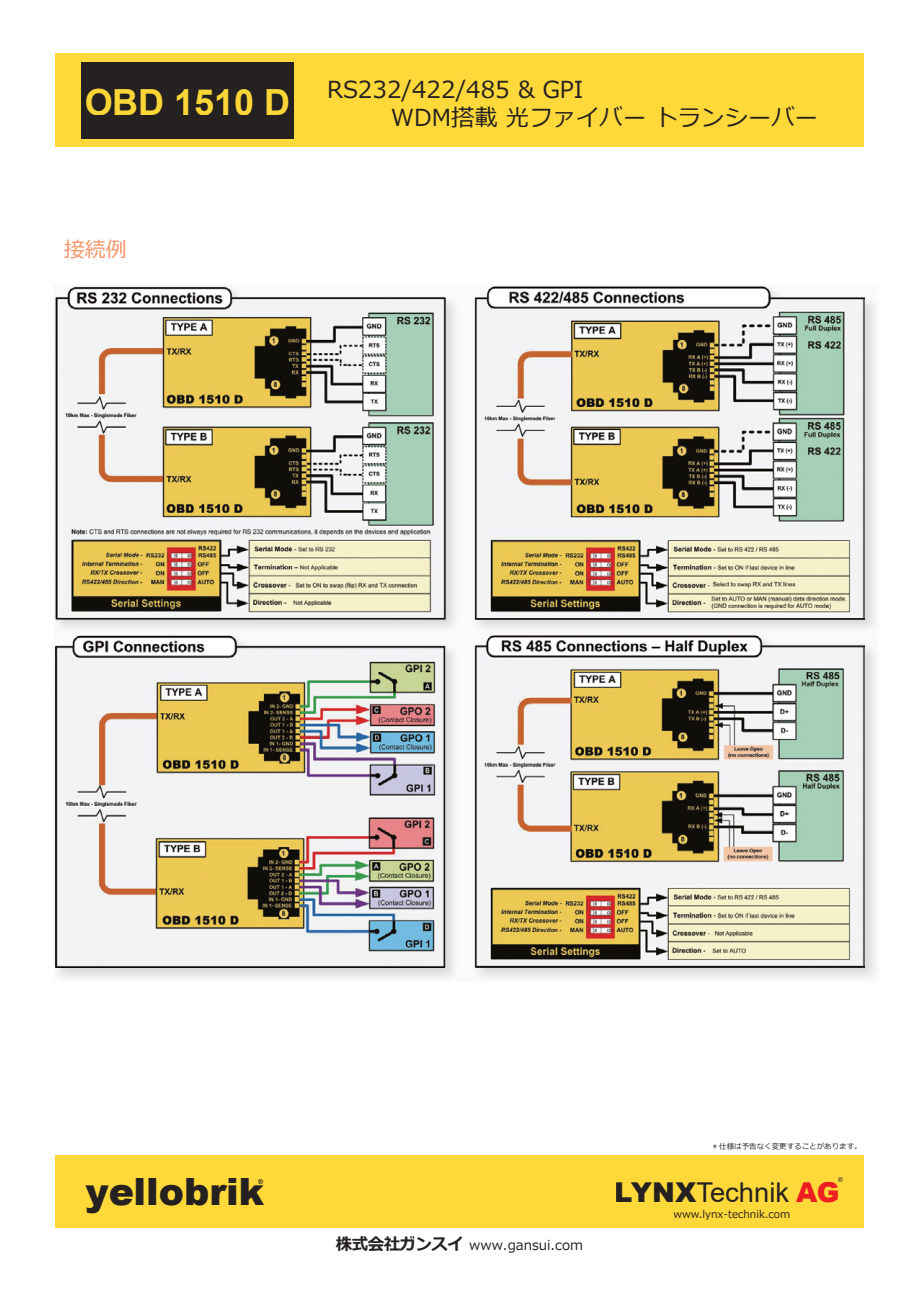
<style>
.page{position:relative;width:919px;height:1289px;background:#fff}
.page>*{position:absolute;margin:0;border:0;box-sizing:border-box;transform-origin:0 0}
.t1{font:900 38.1px "Arial";color:#231f20}
.t2{font:700 36px "Arial";color:#ffd838}
.t3{font:27.3px "Arial";color:#231f20}
.t4{font:23.4px "Meiryo";color:#231f20}
.t5{font:21px "Meiryo";color:#f7966b}
.t6{font:13.5px "Meiryo";color:#231f20}
.t7{font:10.5px "Meiryo";color:#231f20}
.t8{font:7.5px "Meiryo";color:#231f20}
.t9{font:700 6.75px "Arial";color:#231f20}
.t10{font:6.45px "Arial";color:#231f20}
.s1{font-weight:700;font-size:16.5px}
.s2{font-weight:900}
.s3{font-weight:900;color:#ee1d23}
</style>
<div class="page">
<div style="left:55px;top:1155px;width:808px;height:72px;background:#ffd838"></div>
<div style="left:55px;top:54px;width:808px;height:93px;background:#ffd838"></div>
<div style="left:81px;top:62px;width:212px;height:77px;background:#231f20"></div>
<svg style="left:55px;top:297px;width:821px;height:682px"></svg>
<img style="left:55px;top:286px;width:809px;height:681px">
<h2 class="t2" style="left:84px;top:76px;width:208px">OBD 1510 D</h2>
<p class="t4" style="left:327px;top:73px;width:257px">RS232/422/485 &amp; GPI</p>
<p class="t4" style="left:391px;top:101px;width:429px">WDM搭載 光ファイバー トランシーバー</p>
<p class="t5" style="left:64px;top:234px;width:64px">接続例</p>
<h1 class="t1" style="left:85px;top:1163px;width:180px">yellobrik</h1>
<p class="t9" style="left:258px;top:1176px;width:6px">®</p>
<p class="t6" style="left:336px;top:1235px;width:249px"><span class="s1">株式会社ガンスイ</span> www.gansui.com</p>
<p class="t8" style="left:711px;top:1140px;width:152px">＊仕様は予告なく変更することがあります。</p>
<p class="t10" style="left:838px;top:1175px;width:6px">®</p>
<p class="t3" style="left:614px;top:1173px;width:226px"><span class="s2">LYNX</span>Technik <span class="s3">AG</span></p>
<p class="t7" style="left:673px;top:1206px;width:118px">www.lynx-technik.com</p>
</div>
